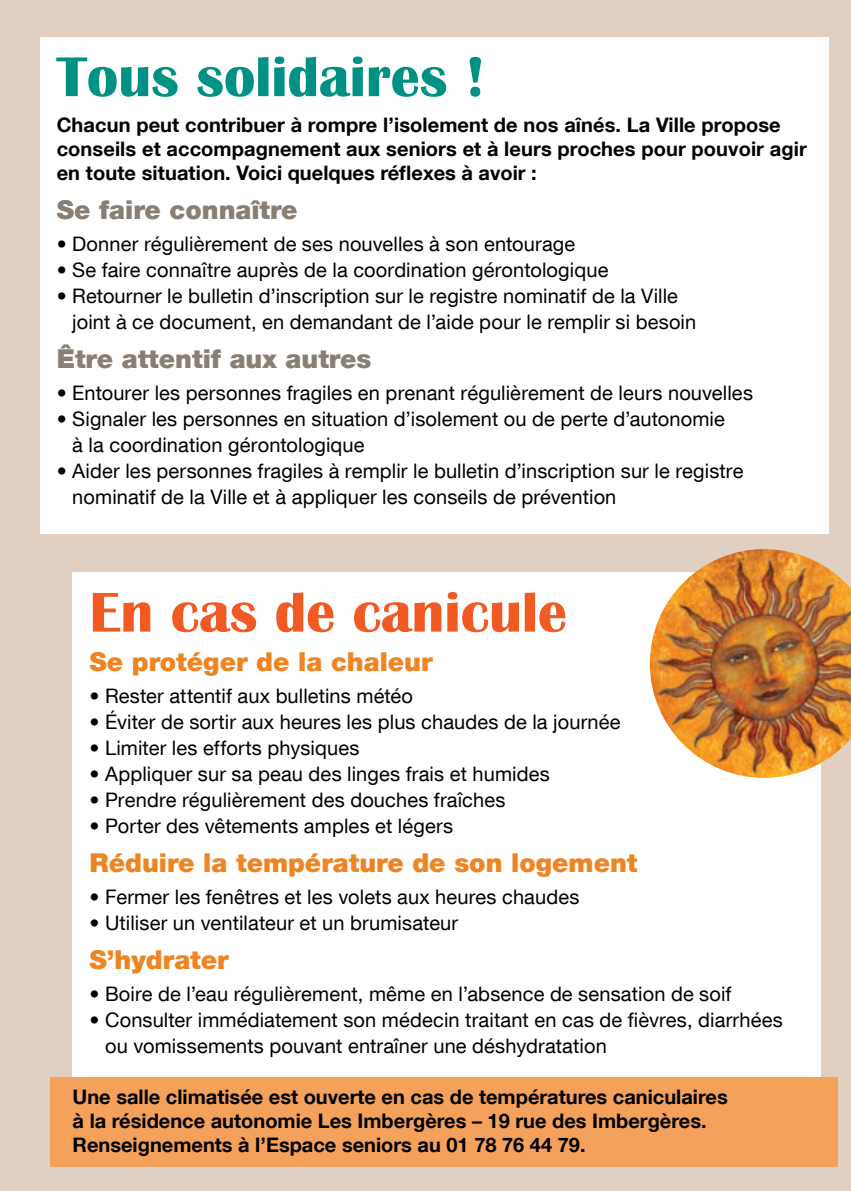
<style>
.page{position:relative;width:851px;height:1191px;background:#fff}
.page>*{position:absolute;margin:0;border:0;box-sizing:border-box;transform-origin:0 0}
.t1{font:700 58px "Britannic";color:#f15a22}
.t2{font:700 58px "Britannic";color:#009185}
.t3{font:900 26px "Helvetica Neue LT Com";color:#ef8422}
.t4{font:900 26px "Helvetica Neue LT Com";color:#887e73}
.t5{font:20px/26px "Helvetica Neue LT Com";letter-spacing:.005em;color:#000}
.t6{font:700 20px/24px "Helvetica Neue LT Com";color:#000}
</style>
<div class="page">
<div style="left:0;top:0;width:850px;height:1191px;background:#e1d0c1"></div>
<div style="left:72px;top:572px;width:749px;height:518px;background:#fff"></div>
<div style="left:40px;top:37px;width:788px;height:496px;background:#fff"></div>
<div style="left:50px;top:1077px;width:787px;height:89px;background:#f4a25b"></div>
<img style="left:649px;top:549px;width:201px;height:229px">
<h1 class="t2" style="left:57px;top:44px;width:430px">Tous solidaires !</h1>
<p class="t6" style="left:57px;top:112px;width:751px">Chacun peut contribuer à rompre l’isolement de nos aînés. La Ville propose conseils et accompagnement aux seniors et à leurs proches pour pouvoir agir en toute situation. Voici quelques réflexes à avoir :</p>
<h2 class="t4" style="left:57px;top:194px;width:242px">Se faire connaître</h2>
<p class="t5" style="left:57px;top:230px;width:520px">• Donner régulièrement de ses nouvelles à son entourage</p>
<p class="t5" style="left:57px;top:256px;width:553px">• Se faire connaître auprès de la coordination gérontologique</p>
<p class="t5" style="left:72px;top:282px;width:625px;text-indent:-16px">• Retourner le bulletin d’inscription sur le registre nominatif de la Ville joint à ce document, en demandant de l’aide pour le remplir si besoin</p>
<h2 class="t4" style="left:57px;top:343px;width:316px">Être attentif aux autres</h2>
<p class="t5" style="left:57px;top:379px;width:697px">• Entourer les personnes fragiles en prenant régulièrement de leurs nouvelles</p>
<p class="t5" style="left:72px;top:405px;width:654px;text-indent:-16px">• Signaler les personnes en situation d’isolement ou de perte d’autonomie à la coordination gérontologique</p>
<p class="t5" style="left:72px;top:457px;width:672px;text-indent:-16px">• Aider les personnes fragiles à remplir le bulletin d’inscription sur le registre nominatif de la Ville et à appliquer les conseils de prévention</p>
<h1 class="t1" style="left:89px;top:579px;width:478px">En cas de canicule</h1>
<h2 class="t3" style="left:89px;top:646px;width:344px">Se protéger de la chaleur</h2>
<p class="t5" style="left:89px;top:682px;width:325px">• Rester attentif aux bulletins météo</p>
<p class="t5" style="left:89px;top:708px;width:532px">• Éviter de sortir aux heures les plus chaudes de la journée</p>
<p class="t5" style="left:89px;top:734px;width:271px">• Limiter les efforts physiques</p>
<p class="t5" style="left:89px;top:760px;width:461px">• Appliquer sur sa peau des linges frais et humides</p>
<p class="t5" style="left:89px;top:786px;width:417px">• Prendre régulièrement des douches fraîches</p>
<p class="t5" style="left:89px;top:812px;width:365px">• Porter des vêtements amples et légers</p>
<h2 class="t3" style="left:89px;top:847px;width:549px">Réduire la température de son logement</h2>
<p class="t5" style="left:89px;top:883px;width:491px">• Fermer les fenêtres et les volets aux heures chaudes</p>
<p class="t5" style="left:89px;top:909px;width:370px">• Utiliser un ventilateur et un brumisateur</p>
<h2 class="t3" style="left:89px;top:944px;width:141px">S’hydrater</h2>
<p class="t5" style="left:89px;top:980px;width:643px">• Boire de l’eau régulièrement, même en l’absence de sensation de soif</p>
<p class="t5" style="left:105px;top:1006px;width:679px;text-indent:-16px">• Consulter immédiatement son médecin traitant en cas de fièvres, diarrhées ou vomissements pouvant entraîner une déshydratation</p>
<p class="t6" style="left:73px;top:1084px;width:656px">Une salle climatisée est ouverte en cas de températures caniculaires à la résidence autonomie Les Imbergères – 19 rue des Imbergères.<br>Renseignements à l’Espace seniors au 01 78 76 44 79.</p>
</div>
